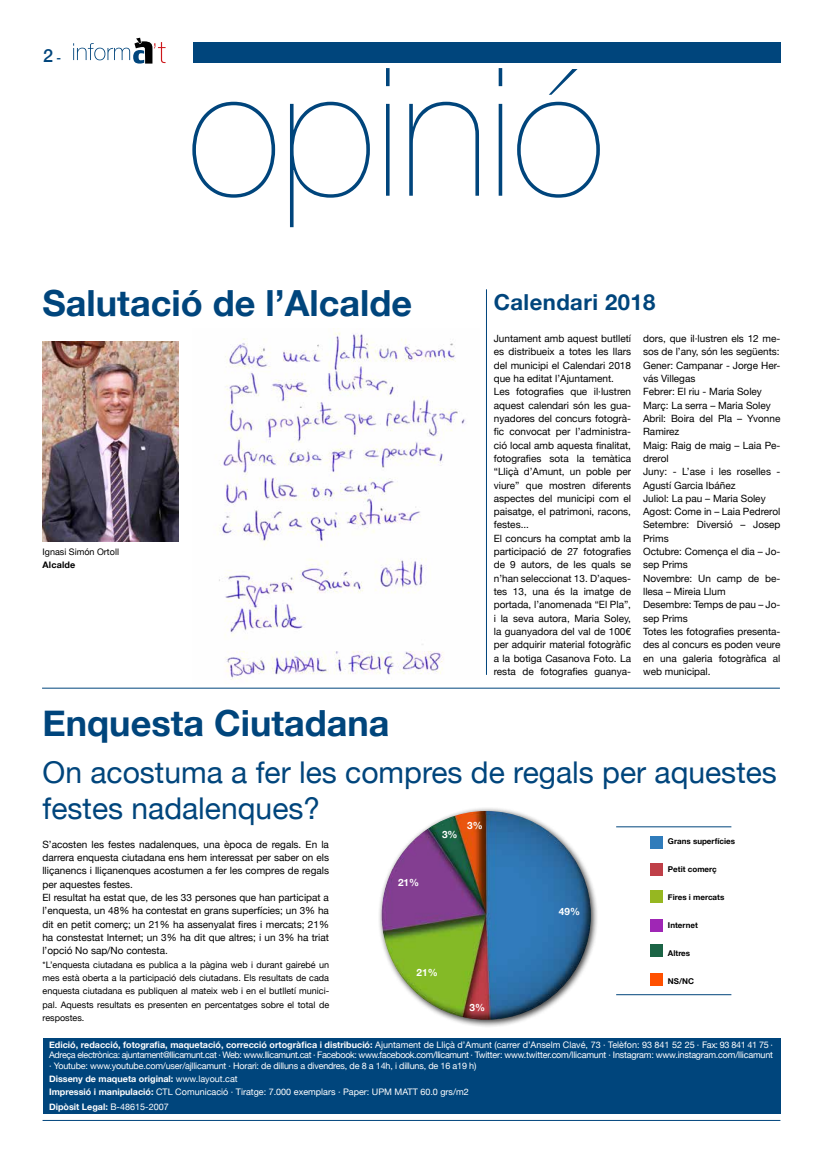
<style>
.page{position:relative;width:823px;height:1163px;background:#fff}
.page>*{position:absolute;margin:0;border:0;box-sizing:border-box;transform-origin:0 0}
.t1{font:200 178.6px "Helvetica Neue";color:#00457c}
.t2{font:700 36px "Helvetica Neue";color:#00457c}
.t3{font:30px/36px "Helvetica Neue";color:#00457c}
.t4{font:700 22px "Helvetica Neue";letter-spacing:.02em;color:#00457c}
.t5{font:500 18px "Helvetica Neue";color:#00457c}
.t6{font:10px/13.3px "Helvetica Neue";color:#000}
.t7{font:700 10px "Helvetica Neue";color:#fff}
.t8{font:9px/10.8px "Helvetica Neue";letter-spacing:-.02em;color:#fff;text-align:justify}
.t9{font:9px/13.3px "Helvetica Neue";color:#000;text-align:justify}
.t10{font:9px/12.8px "Helvetica Neue";color:#fff}
.t11{font:700 9px "Helvetica Neue";color:#fff}
.t12{font:700 9px "Helvetica Neue";letter-spacing:.02em;color:#000}
.t13{font:700 8px "Helvetica Neue";color:#000}
.s1{font-size:12px}
.s2{font-weight:700}
.s3{font-weight:400}
</style>
<div class="page">
<div style="left:193px;top:43px;width:587px;height:20px;background:#00457c"></div>
<hr style="left:43px;top:1119px;width:737px;height:1px;background:#00457c">
<svg style="left:73px;top:38px;width:92px;height:26px"></svg>
<div style="left:377px;top:806px;width:221px;height:221px;background:#000;opacity:.75"></div>
<img style="left:381px;top:810px;width:209px;height:209px;border-radius:104px">
<hr style="left:42px;top:687px;width:737px;height:1px;background:#00457c">
<div style="left:43px;top:1038px;width:737px;height:75px;background:#00457c"></div>
<img style="left:43px;top:341px;width:136px;height:200px">
<hr style="left:615px;top:826px;width:116px;height:1px;background:#00457c">
<hr style="left:615px;top:994px;width:116px;height:1px;background:#00457c">
<div style="left:649px;top:836px;width:13px;height:12px;background:#307cbb"></div>
<div style="left:649px;top:863px;width:13px;height:12px;background:#bf3f48"></div>
<div style="left:649px;top:944px;width:13px;height:12px;background:#1b6445"></div>
<div style="left:649px;top:972px;width:13px;height:13px;background:#ff5000"></div>
<div style="left:649px;top:890px;width:13px;height:12px;background:#96b721"></div>
<div style="left:649px;top:918px;width:13px;height:13px;background:#9f26b5"></div>
<hr style="left:486px;top:289px;width:1px;height:385px;background:#00457c">
<img style="left:219px;top:329px;width:246px;height:351px">
<h3 class="t5" style="left:43px;top:41px;width:20px">2 <span class="s1">-</span></h3>
<h1 class="t1" style="left:187px;top:-6px;width:419px">opinió</h1>
<h2 class="t2" style="left:43px;top:274px;width:371px">Salutació de l’Alcalde</h2>
<p class="t9" style="left:43px;top:545px;width:78px">Ignasi Simón Ortoll</p>
<p class="t12" style="left:43px;top:558px;width:34px">Alcalde</p>
<h2 class="t2" style="left:43px;top:695px;width:348px">Enquesta Ciutadana</h2>
<h3 class="t4" style="left:493px;top:285px;width:163px">Calendari 2018</h3>
<p class="t6" style="left:493px;top:332px;width:139px">Juntament amb aquest butlletí es distribueix a totes les llars del municipi el Calendari 2018 que ha editat l’Ajuntament.<br>Les fotografies que il·lustren aquest calendari són les gua&shy;nyadores del concurs fotogrà&shy;fic convocat per l’administra&shy;ció local amb aquesta finalitat, fotografies sota la temàtica “Lliçà d’Amunt, un poble per viure” que mostren diferents aspectes del municipi com el paisatge, el patrimoni, racons, festes...<br>El concurs ha comptat amb la participació de 27 fotografies de 9 autors, de les quals se n’han seleccionat 13. D’aques&shy;tes 13, una és la imatge de portada, l’anomenada “El Pla”, i la seva autora, Maria Soley, la guanyadora del val de 100€ per adquirir material fotogràfic a la botiga Casanova Foto. La resta de fotografies guanya-</p>
<p class="t6" style="left:642px;top:332px;width:139px">dors, que il·lustren els 12 me&shy;sos de l’any, són les següents:<br>Gener: Campanar - Jorge Her&shy;vás Villegas<br>Febrer: El riu - Maria Soley<br>Març: La serra – Maria Soley<br>Abril: Boira del Pla – Yvonne<br>Ramirez<br>Maig: Raig de maig – Laia Pe&shy;drerol<br>Juny: - L’ase i les roselles -<br>Agustí Garcia Ibáñez<br>Juliol: La pau – Maria Soley<br>Agost: Come in – Laia Pedrerol<br>Setembre: Diversió – Josep<br>Prims<br>Octubre: Comença el dia – Jo&shy;sep Prims<br>Novembre: Un camp de be&shy;llesa – Mireia Llum<br>Desembre: Temps de pau – Jo&shy;sep Prims<br>Totes les fotografies presenta&shy;des al concurs es poden veure en una galeria fotogràfica al web municipal.</p>
<h3 class="t3" style="left:43px;top:756px;width:735px">On acostuma a fer les compres de regals per aquestes festes nadalenques?</h3>
<p class="t7" style="left:467px;top:817px;width:17px">3%</p>
<p class="t7" style="left:442px;top:826px;width:17px">3%</p>
<p class="t13" style="left:667px;top:834px;width:68px">Grans superfícies</p>
<p class="t13" style="left:667px;top:862px;width:50px">Petit comerç</p>
<p class="t13" style="left:667px;top:890px;width:58px">Fires i mercats</p>
<p class="t13" style="left:667px;top:918px;width:31px">Internet</p>
<p class="t13" style="left:667px;top:946px;width:24px">Altres</p>
<p class="t13" style="left:667px;top:974px;width:27px">NS/NC</p>
<p class="t6" style="left:42px;top:838px;width:288px">S’acosten les festes nadalenques, una època de regals. En la darrera enquesta ciutadana ens hem interessat per saber on els lliçanencs i lliçanenques acostumen a fer les compres de regals per aquestes festes.<br>El resultat ha estat que, de les 33 persones que han participat a l’enquesta, un 48% ha contestat en grans superfícies; un 3% ha dit en petit comerç; un 21% ha assenyalat fires i mercats; 21% ha constestat Internet; un 3% ha dit que altres; i un 3% ha triat l’opció No sap/No contesta.</p>
<p class="t9" style="left:43px;top:958px;width:288px">*L’enquesta ciutadana es publica a la pàgina web i durant gairebé un mes està oberta a la participació dels ciutadans. Els resultats de cada enquesta ciutadana es publiquen al mateix web i en el butlletí munici&shy;pal. Aquests resultats es presenten en percentatges sobre el total de respostes.</p>
<p class="t7" style="left:398px;top:874px;width:23px">21%</p>
<p class="t7" style="left:558px;top:903px;width:23px">49%</p>
<p class="t7" style="left:416px;top:964px;width:23px">21%</p>
<p class="t7" style="left:469px;top:999px;width:17px">3%</p>
<p class="t8" style="left:49px;top:1039px;width:725px"><span class="s2">Edició, redacció, fotografia, maquetació, correcció ortogràfica i distribució:</span> Ajuntament de Lliçà d’Amunt (carrer d’Anselm Clavé, 73 · Telèfon: 93 841 52 25 · Fax: 93 841 41 75 · Adreça electrònica: ajuntament@llicamunt.cat · Web: www.llicamunt.cat · Facebook: www.facebook.com/llicamunt · Twitter: www.twitter.com/llicamunt · Instagram: www.instagram.com/llicamunt · Youtube: www.youtube.com/user/ajllicamunt · Horari: de dilluns a divendres, de 8 a 14h, i dilluns, de 16 a19 h)</p>
<p class="t10" style="left:49px;top:1072px;width:421px"><span class="s2">Disseny de maqueta original:</span> www.layout.cat<br><span class="s2">Impressió i manipulació:</span> CTL Comunicació · Tiratge: 7.000 exemplars · Paper: UPM MATT 60.0 grs/m2</p>
<p class="t11" style="left:49px;top:1099px;width:121px">Dipòsit Legal: <span class="s3">B-48615-2007</span></p>
</div>
